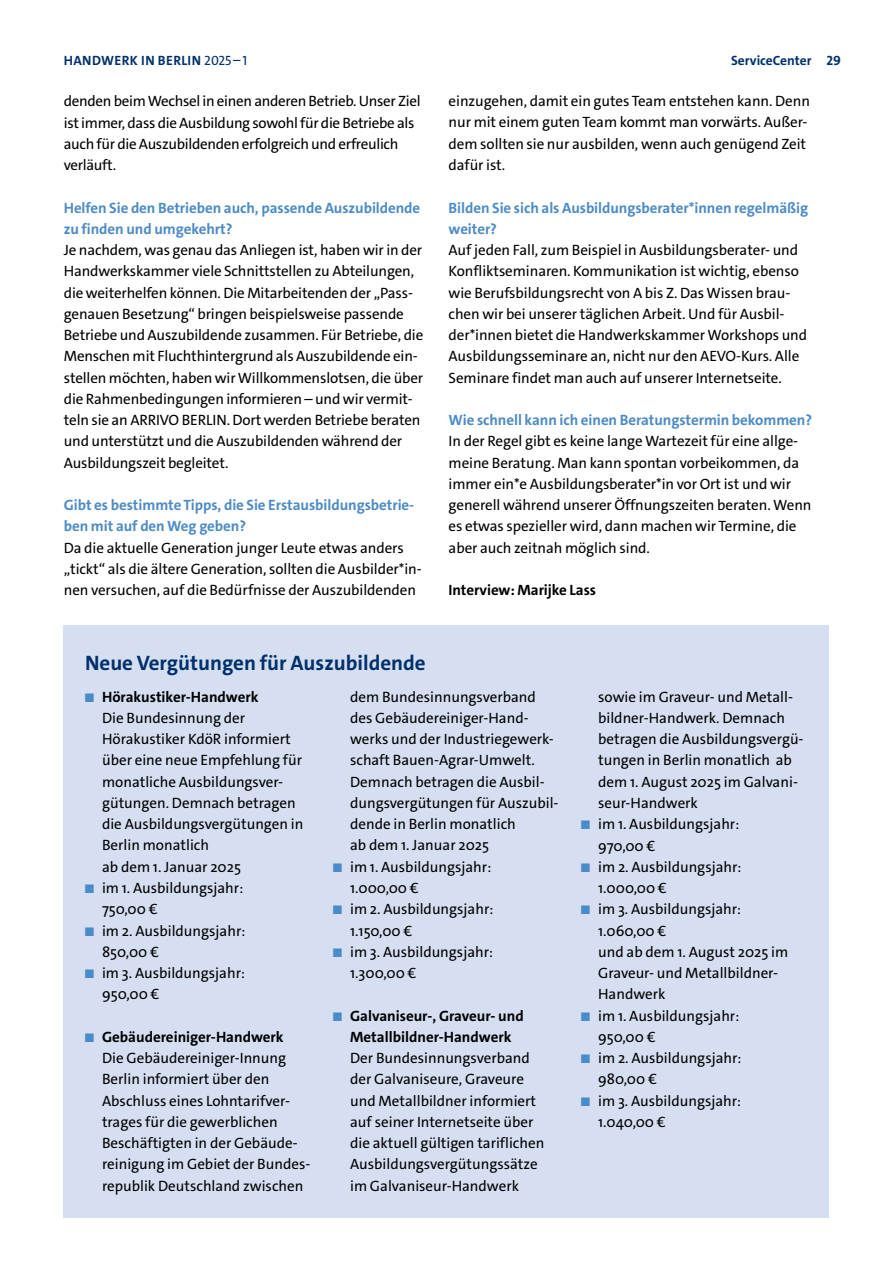
<style>
.page{position:relative;width:893px;height:1263px;background:#fff}
.page>*{position:absolute;margin:0;border:0;box-sizing:border-box;transform-origin:0 0}
.A4_Überschrift_14pt{font:700 21px "The Sans C4 s";color:#00306c}
.A4_Fließtext_Flattersatz_10pt{font:15px/21.3px "The Sans C4 s";letter-spacing:-.005em;color:#000}
.A4_Fließtext_Flattersatz_10pt-2{font:700 15px/21.3px "The Sans C4 s";letter-spacing:-.005em;color:#4d8bc6}
.A4_Fließtext_Flattersatz_10pt-3{font:700 15px "The Sans C4 s";letter-spacing:-.005em;color:#000}
._2020_Lead_In_und_Zwischenüberschrift{font:700 13.5px "The Sans C4 s";letter-spacing:.01em;color:#00306c}
.s1{font-weight:400}
.s2{font-size:12.6px;color:#4d8bc6}
.s3{font-weight:700}
</style>
<div class="page">
<div style="left:64px;top:626px;width:765px;height:592px;background:#d5dff1"></div>
<p class="_2020_Lead_In_und_Zwischenüberschrift" style="left:64px;top:52px;width:185px">HANDWERK IN BERLIN <span class="s1">2025–1</span></p>
<p class="_2020_Lead_In_und_Zwischenüberschrift" style="left:731px;top:52px;width:111px">ServiceCenter 29</p>
<p class="A4_Fließtext_Flattersatz_10pt" style="left:64px;top:91px;width:358px">denden beim Wechsel in einen anderen Betrieb. Unser Ziel ist immer, dass die Ausbildung sowohl für die Betriebe als auch für die Auszubildenden erfolgreich und erfreulich verläuft.</p>
<p class="A4_Fließtext_Flattersatz_10pt-2" style="left:64px;top:197px;width:358px">Helfen Sie den Betrieben auch, passende Auszubildende zu finden und umgekehrt?</p>
<p class="A4_Fließtext_Flattersatz_10pt" style="left:64px;top:239px;width:361px">Je nachdem, was genau das Anliegen ist, haben wir in der Handwerkskammer viele Schnittstellen zu Abteilungen, die weiterhelfen können. Die Mitarbeitenden der „Pass&shy;genauen Besetzung“ bringen beispielsweise passende Betriebe und Auszubildende zusammen. Für Betriebe, die Menschen mit Fluchthintergrund als Auszubildende ein&shy;stellen möchten, haben wir Willkommenslotsen, die über die Rahmenbedingungen informieren – und wir vermit&shy;teln sie an ARRIVO BERLIN. Dort werden Betriebe beraten und unterstützt und die Auszubildenden während der Ausbildungszeit begleitet.</p>
<p class="A4_Fließtext_Flattersatz_10pt-2" style="left:64px;top:495px;width:352px">Gibt es bestimmte Tipps, die Sie Erstausbildungsbetrie&shy;ben mit auf den Weg geben?</p>
<p class="A4_Fließtext_Flattersatz_10pt" style="left:64px;top:537px;width:359px">Da die aktuelle Generation junger Leute etwas anders „tickt“ als die ältere Generation, sollten die Ausbilder*in&shy;nen versuchen, auf die Bedürfnisse der Auszubildenden</p>
<p class="A4_Überschrift_14pt" style="left:85px;top:649px;width:342px">Neue Vergütungen für Auszubildende</p>
<p class="A4_Fließtext_Flattersatz_10pt" style="left:449px;top:91px;width:363px">einzugehen, damit ein gutes Team entstehen kann. Denn nur mit einem guten Team kommt man vorwärts. Außer&shy;dem sollten sie nur ausbilden, wenn auch genügend Zeit dafür ist.</p>
<p class="A4_Fließtext_Flattersatz_10pt-2" style="left:449px;top:197px;width:361px">Bilden Sie sich als Ausbildungsberater*innen regelmäßig weiter?</p>
<p class="A4_Fließtext_Flattersatz_10pt" style="left:449px;top:239px;width:360px">Auf jeden Fall, zum Beispiel in Ausbildungsberater- und Konfliktseminaren. Kommunikation ist wichtig, ebenso wie Berufsbildungsrecht von A bis Z. Das Wissen brau&shy;chen wir bei unserer täglichen Arbeit. Und für Ausbil&shy;der*innen bietet die Handwerkskammer Workshops und Ausbildungsseminare an, nicht nur den AEVO-Kurs. Alle Seminare findet man auch auf unserer Internetseite.</p>
<p class="A4_Fließtext_Flattersatz_10pt-2" style="left:449px;top:409px;width:365px">Wie schnell kann ich einen Beratungstermin bekommen?</p>
<p class="A4_Fließtext_Flattersatz_10pt" style="left:449px;top:431px;width:364px">In der Regel gibt es keine lange Wartezeit für eine allge&shy;meine Beratung. Man kann spontan vorbeikommen, da immer ein*e Ausbildungsberater*in vor Ort ist und wir generell während unserer Öffnungszeiten beraten. Wenn es etwas spezieller wird, dann machen wir Termine, die aber auch zeitnah möglich sind.</p>
<p class="A4_Fließtext_Flattersatz_10pt-3" style="left:449px;top:580px;width:149px">Interview: Marijke Lass</p>
<p class="A4_Fließtext_Flattersatz_10pt" style="left:102px;top:686px;width:203px;text-indent:-17px"><span class="s2">■</span> <span class="s3">Hörakustiker-Handwerk<br></span>Die Bundesinnung der<br>Hörakustiker KdöR informiert über eine neue Empfehlung für monatliche Ausbildungsver&shy;gütungen. Demnach betragen die Ausbildungsvergütungen in<br>Berlin monatlich<br>ab dem 1. Januar 2025</p>
<p class="A4_Fließtext_Flattersatz_10pt" style="left:102px;top:877px;width:143px;text-indent:-17px"><span class="s2">■</span> im 1. Ausbildungsjahr:<br>750,00 €</p>
<p class="A4_Fließtext_Flattersatz_10pt" style="left:102px;top:920px;width:145px;text-indent:-17px"><span class="s2">■</span> im 2. Ausbildungsjahr:<br>850,00 €</p>
<p class="A4_Fließtext_Flattersatz_10pt" style="left:102px;top:962px;width:145px;text-indent:-17px"><span class="s2">■</span> im 3. Ausbildungsjahr:<br>950,00 €</p>
<p class="A4_Fließtext_Flattersatz_10pt" style="left:102px;top:1026px;width:210px;text-indent:-17px"><span class="s2">■</span> <span class="s3">Gebäudereiniger-Handwerk<br></span>Die Gebäudereiniger-Innung<br>Berlin informiert über den<br>Abschluss eines Lohntarifver&shy;trages für die gewerblichen<br>Beschäftigten in der Gebäude&shy;reinigung im Gebiet der Bundes&shy;republik Deutschland zwischen</p>
<p class="A4_Fließtext_Flattersatz_10pt" style="left:350px;top:686px;width:210px">dem Bundesinnungsverband des Gebäudereiniger-Hand&shy;werks und der Industriegewerk&shy;schaft Bauen-Agrar-Umwelt.<br>Demnach betragen die Ausbil&shy;dungsvergütungen für Auszubil&shy;dende in Berlin monatlich<br>ab dem 1. Januar 2025</p>
<p class="A4_Fließtext_Flattersatz_10pt" style="left:350px;top:856px;width:143px;text-indent:-17px"><span class="s2">■</span> im 1. Ausbildungsjahr:<br>1.000,00 €</p>
<p class="A4_Fließtext_Flattersatz_10pt" style="left:350px;top:899px;width:145px;text-indent:-17px"><span class="s2">■</span> im 2. Ausbildungsjahr:<br>1.150,00 €</p>
<p class="A4_Fließtext_Flattersatz_10pt" style="left:350px;top:941px;width:145px;text-indent:-17px"><span class="s2">■</span> im 3. Ausbildungsjahr:<br>1.300,00 €</p>
<p class="A4_Fließtext_Flattersatz_10pt" style="left:350px;top:1005px;width:196px;text-indent:-17px"><span class="s2">■</span> <span class="s3">Galvaniseur-, Graveur- und<br>Metallbildner-Handwerk<br></span>Der Bundesinnungsverband der Galvaniseure, Graveure und Metallbildner informiert auf seiner Internetseite über die aktuell gültigen tariflichen<br>Ausbildungsvergütungssätze im Galvaniseur-Handwerk</p>
<p class="A4_Fließtext_Flattersatz_10pt" style="left:598px;top:686px;width:207px">sowie im Graveur- und Metall&shy;bildner-Handwerk. Demnach betragen die Ausbildungsvergü&shy;tungen in Berlin monatlich ab dem 1. August 2025 im Galvani&shy;seur-Handwerk</p>
<p class="A4_Fließtext_Flattersatz_10pt" style="left:598px;top:814px;width:143px;text-indent:-17px"><span class="s2">■</span> im 1. Ausbildungsjahr:<br>970,00 €</p>
<p class="A4_Fließtext_Flattersatz_10pt" style="left:598px;top:856px;width:145px;text-indent:-17px"><span class="s2">■</span> im 2. Ausbildungsjahr:<br>1.000,00 €</p>
<p class="A4_Fließtext_Flattersatz_10pt" style="left:598px;top:899px;width:192px;text-indent:-17px"><span class="s2">■</span> im 3. Ausbildungsjahr:<br>1.060,00 €<br>und ab dem 1. August 2025 im<br>Graveur- und Metallbildner-<br>Handwerk</p>
<p class="A4_Fließtext_Flattersatz_10pt" style="left:598px;top:1005px;width:143px;text-indent:-17px"><span class="s2">■</span> im 1. Ausbildungsjahr:<br>950,00 €</p>
<p class="A4_Fließtext_Flattersatz_10pt" style="left:598px;top:1047px;width:145px;text-indent:-17px"><span class="s2">■</span> im 2. Ausbildungsjahr:<br>980,00 €</p>
<p class="A4_Fließtext_Flattersatz_10pt" style="left:598px;top:1090px;width:145px;text-indent:-17px"><span class="s2">■</span> im 3. Ausbildungsjahr:<br>1.040,00 €</p>
</div>
